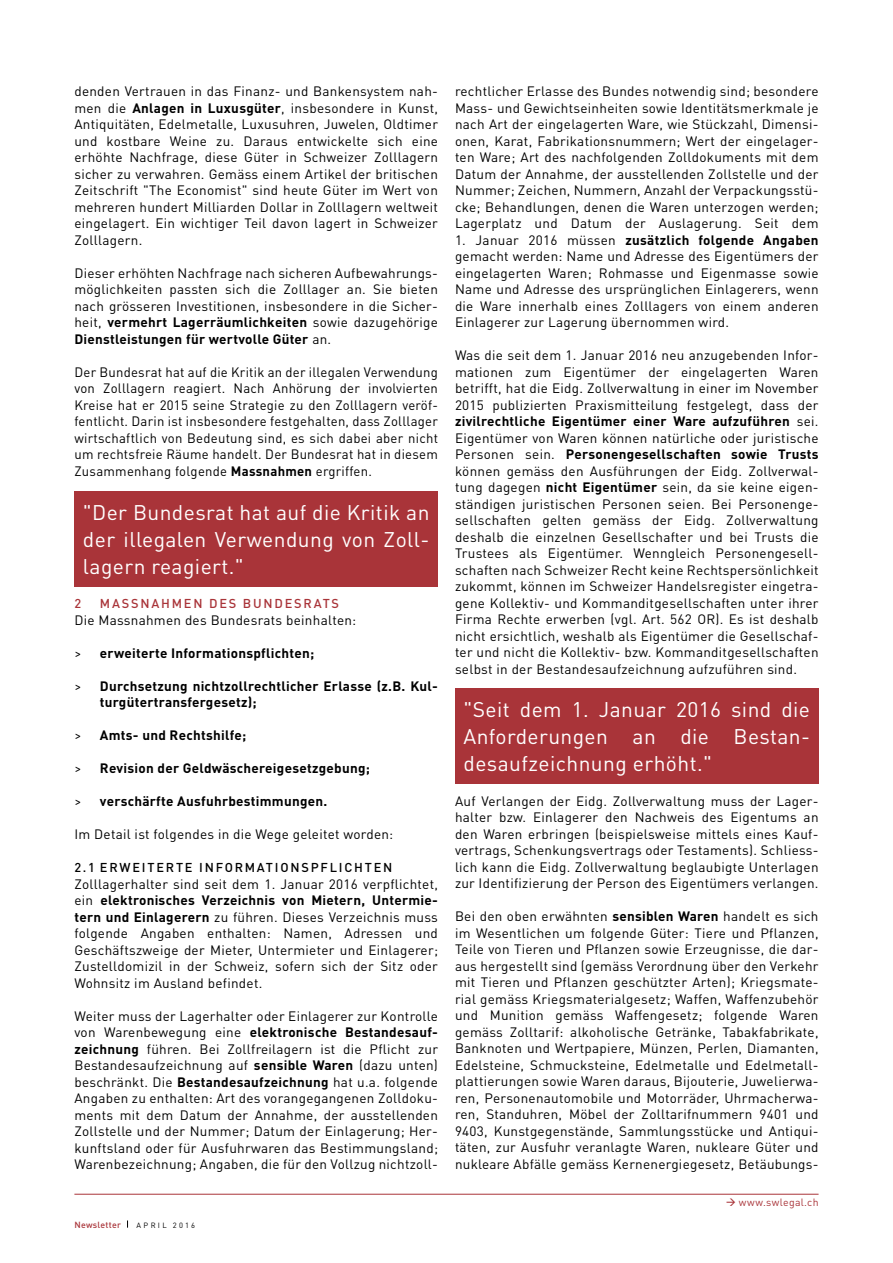
<style>
.page{position:relative;width:893px;height:1263px;background:#fff}
.page>*{position:absolute;margin:0;border:0;box-sizing:border-box;transform-origin:0 0}
.t1{font:21px/27px "DIN";letter-spacing:.02em;color:#fff;text-align:justify}
.t2{font:13.5px/16.5px "DIN";letter-spacing:.02em;color:#000;text-align:justify}
.t3{font:700 13.5px/16.5px "DIN";letter-spacing:.02em;color:#000}
.t4{font:500 12.75px "DIN";letter-spacing:.14em;color:#000}
.t5{font:500 12.75px "DIN";letter-spacing:.14em;color:#a93439}
.t6{font:10.5px "DIN";letter-spacing:.025em;color:#a93439}
.t7{font:500 8.85px "DIN";color:#a93439}
.t8{font:7.5px "DIN";color:#000}
.s1{font-weight:700}
.s2{font-weight:400}
</style>
<div class="page">
<hr style="left:74px;top:1194px;width:745px;height:1px;background:#a93439">
<div style="left:74px;top:491px;width:364px;height:96px;background:#a93439"></div>
<div style="left:455px;top:688px;width:364px;height:95px;background:#a93439"></div>
<p class="t2" style="left:74px;top:83px;width:365px">denden Vertrauen in das Finanz- und Bankensystem nah&shy;men die <span class="s1">Anlagen in Luxusgüter</span>, insbesondere in Kunst, Antiquitäten, Edelmetalle, Luxusuhren, Juwelen, Oldtimer und kostbare Weine zu. Daraus entwickelte sich eine erhöhte Nachfrage, diese Güter in Schweizer Zolllagern sicher zu verwahren. Gemäss einem Artikel der britischen Zeitschrift "The Economist" sind heute Güter im Wert von mehreren hundert Milliarden Dollar in Zolllagern weltweit eingelagert. Ein wichtiger Teil davon lagert in Schweizer Zolllagern.</p>
<p class="t2" style="left:74px;top:264px;width:365px">Dieser erhöhten Nachfrage nach sicheren Aufbewahrungs&shy;möglichkeiten passten sich die Zolllager an. Sie bieten nach grösseren Investitionen, insbesondere in die Sicher&shy;heit, <span class="s1">vermehrt Lagerräumlichkeiten</span> sowie dazugehörige <span class="s1">Dienstleistungen für wertvolle Güter</span> an.</p>
<p class="t2" style="left:74px;top:363px;width:365px">Der Bundesrat hat auf die Kritik an der illegalen Verwendung von Zolllagern reagiert. Nach Anhörung der involvierten Kreise hat er 2015 seine Strategie zu den Zolllagern veröf&shy;fentlicht. Darin ist insbesondere festgehalten, dass Zolllager wirtschaftlich von Bedeutung sind, es sich dabei aber nicht um rechtsfreie Räume handelt. Der Bundesrat hat in diesem Zusammenhang folgende <span class="s1">Massnahmen</span> ergriffen.</p>
<h1 class="t1" style="left:83px;top:498px;width:348px">"Der Bundesrat hat auf die Kritik an der illegalen Verwendung von Zoll&shy;lagern reagiert."</h1>
<p class="t5" style="left:100px;top:595px;width:72px">M ASSNAHMEN</p>
<p class="t5" style="left:209px;top:595px;width:44px">DES BUN</p>
<p class="t5" style="left:274px;top:595px;width:66px">DESRATS</p>
<p class="t2" style="left:74px;top:611px;width:283px">Die Massnahmen des Bundesrats beinhalten:</p>
<p class="t3" style="left:74px;top:644px;width:241px"><span class="s2">&gt;</span> erweiterte Informationspflichten;</p>
<p class="t3" style="left:100px;top:677px;width:340px;text-indent:-26px"><span class="s2">&gt;</span> Durchsetzung nichtzollrechtlicher Erlasse (z.B. Kul&shy;turgütertransfergesetz);</p>
<p class="t3" style="left:74px;top:726px;width:173px"><span class="s2">&gt;</span> Amts- und Rechtshilfe;</p>
<p class="t3" style="left:74px;top:759px;width:297px"><span class="s2">&gt;</span> Revision der Geldwäschereigesetzgebung;</p>
<p class="t3" style="left:74px;top:792px;width:254px"><span class="s2">&gt;</span> verschärfte Ausfuhrbestimmungen.</p>
<p class="t2" style="left:74px;top:825px;width:320px">Im Detail ist folgendes in die Wege geleitet worden:</p>
<p class="t4" style="left:74px;top:859px;width:68px">2.1 ERWEITERTE</p>
<p class="t4" style="left:199px;top:859px;width:9px">INF</p>
<p class="t4" style="left:225px;top:859px;width:96px">ORM ATIONSPFLICHTEN</p>
<p class="t2" style="left:74px;top:875px;width:365px">Zolllagerhalter sind seit dem 1. Januar 2016 verpflichtet, ein <span class="s1">elektronisches Verzeichnis von Mietern, Untermie&shy;tern und Einlagerern</span> zu führen. Dieses Verzeichnis muss folgende Angaben enthalten: Namen, Adressen und Geschäftszweige der Mieter, Untermieter und Einlagerer; Zustelldomizil in der Schweiz, sofern sich der Sitz oder Wohnsitz im Ausland befindet.</p>
<p class="t2" style="left:74px;top:1007px;width:365px">Weiter muss der Lagerhalter oder Einlagerer zur Kontrolle von Warenbewegung eine <span class="s1">elektronische Bestandesauf&shy;zeichnung</span> führen. Bei Zollfreilagern ist die Pflicht zur Bestandesaufzeichnung auf <span class="s1">sensible Waren</span> (dazu unten) beschränkt. Die <span class="s1">Bestandesaufzeichnung</span> hat u.a. folgende Angaben zu enthalten: Art des vorangegangenen Zolldoku&shy;ments mit dem Datum der Annahme, der ausstellenden Zollstelle und der Nummer; Datum der Einlagerung; Her&shy;kunftsland oder für Ausfuhrwaren das Bestimmungsland; Warenbezeichnung; Angaben, die für den Vollzug nichtzoll-</p>
<p class="t5" style="left:74px;top:595px;width:8px">2</p>
<p class="t7" style="left:74px;top:1218px;width:48px">N ewsletter</p>
<p class="t8" style="left:136px;top:1220px;width:7px">april</p>
<p class="t8" style="left:173px;top:1220px;width:24px">2016</p>
<p class="t2" style="left:455px;top:83px;width:365px">rechtlicher Erlasse des Bundes notwendig sind; besondere Mass- und Gewichtseinheiten sowie Identitätsmerkmale je nach Art der eingelagerten Ware, wie Stückzahl, Dimensi&shy;onen, Karat, Fabrikationsnummern; Wert der eingelager&shy;ten Ware; Art des nachfolgenden Zolldokuments mit dem Datum der Annahme, der ausstellenden Zollstelle und der Nummer; Zeichen, Nummern, Anzahl der Verpackungsstü&shy;cke; Behandlungen, denen die Waren unterzogen werden; Lagerplatz und Datum der Auslagerung. Seit dem</p>
<p class="t2" style="left:455px;top:231px;width:365px">1. Januar 2016 müssen <span class="s1">zusätzlich folgende Angaben </span>gemacht werden: Name und Adresse des Eigentümers der eingelagerten Waren; Rohmasse und Eigenmasse sowie Name und Adresse des ursprünglichen Einlagerers, wenn die Ware innerhalb eines Zolllagers von einem anderen Einlagerer zur Lagerung übernommen wird.</p>
<p class="t2" style="left:455px;top:347px;width:365px">Was die seit dem 1. Januar 2016 neu anzugebenden Infor&shy;mationen zum Eigentümer der eingelagerten Waren betrifft, hat die Eidg. Zollverwaltung in einer im November 2015 publizierten Praxismitteilung festgelegt, dass der <span class="s1">zivilrechtliche Eigentümer einer Ware aufzuführen</span> sei.<br>Eigentümer von Waren können natürliche oder juristische Personen sein. <span class="s1">Personengesellschaften sowie Trusts </span>können gemäss den Ausführungen der Eidg. Zollverwal&shy;tung dagegen <span class="s1">nicht Eigentümer</span> sein, da sie keine eigen&shy;ständigen juristischen Personen seien. Bei Personenge&shy;sellschaften gelten gemäss der Eidg. Zollverwaltung deshalb die einzelnen Gesellschafter und bei Trusts die Trustees als Eigentümer. Wenngleich Personengesell&shy;schaften nach Schweizer Recht keine Rechtspersönlichkeit zukommt, können im Schweizer Handelsregister eingetra&shy;gene Kollektiv- und Kommanditgesellschaften unter ihrer Firma Rechte erwerben (vgl. Art. 562 OR). Es ist deshalb nicht ersichtlich, weshalb als Eigentümer die Gesellschaf&shy;ter und nicht die Kollektiv- bzw. Kommanditgesellschaften selbst in der Bestandesaufzeichnung aufzuführen sind.</p>
<h1 class="t1" style="left:463px;top:695px;width:348px">"Seit dem 1. Januar 2016 sind die Anforderungen an die Bestan&shy;desaufzeichnung erhöht."</h1>
<p class="t2" style="left:455px;top:792px;width:365px">Auf Verlangen der Eidg. Zollverwaltung muss der Lager&shy;halter bzw. Einlagerer den Nachweis des Eigentums an den Waren erbringen (beispielsweise mittels eines Kauf&shy;vertrags, Schenkungsvertrags oder Testaments). Schliess&shy;lich kann die Eidg. Zollverwaltung beglaubigte Unterlagen zur Identifizierung der Person des Eigentümers verlangen.</p>
<p class="t2" style="left:455px;top:908px;width:365px">Bei den oben erwähnten <span class="s1">sensiblen Waren</span> handelt es sich im Wesentlichen um folgende Güter: Tiere und Pflanzen, Teile von Tieren und Pflanzen sowie Erzeugnisse, die dar&shy;aus hergestellt sind (gemäss Verordnung über den Verkehr mit Tieren und Pflanzen geschützter Arten); Kriegsmate&shy;rial gemäss Kriegsmaterialgesetz; Waffen, Waffenzubehör und Munition gemäss Waffengesetz; folgende Waren gemäss Zolltarif: alkoholische Getränke, Tabakfabrikate, Banknoten und Wertpapiere, Münzen, Perlen, Diamanten, Edelsteine, Schmucksteine, Edelmetalle und Edelmetall&shy;plattierungen sowie Waren daraus, Bijouterie, Juwelierwa&shy;ren, Personenautomobile und Motorräder, Uhrmacherwa&shy;ren, Standuhren, Möbel der Zolltarifnummern 9401 und 9403, Kunstgegenstände, Sammlungsstücke und Antiqui&shy;täten, zur Ausfuhr veranlagte Waren, nukleare Güter und nukleare Abfälle gemäss Kernenergiegesetz, Betäubungs-</p>
<p class="t6" style="left:726px;top:1195px;width:94px">→ www.swlegal.ch</p>
</div>
